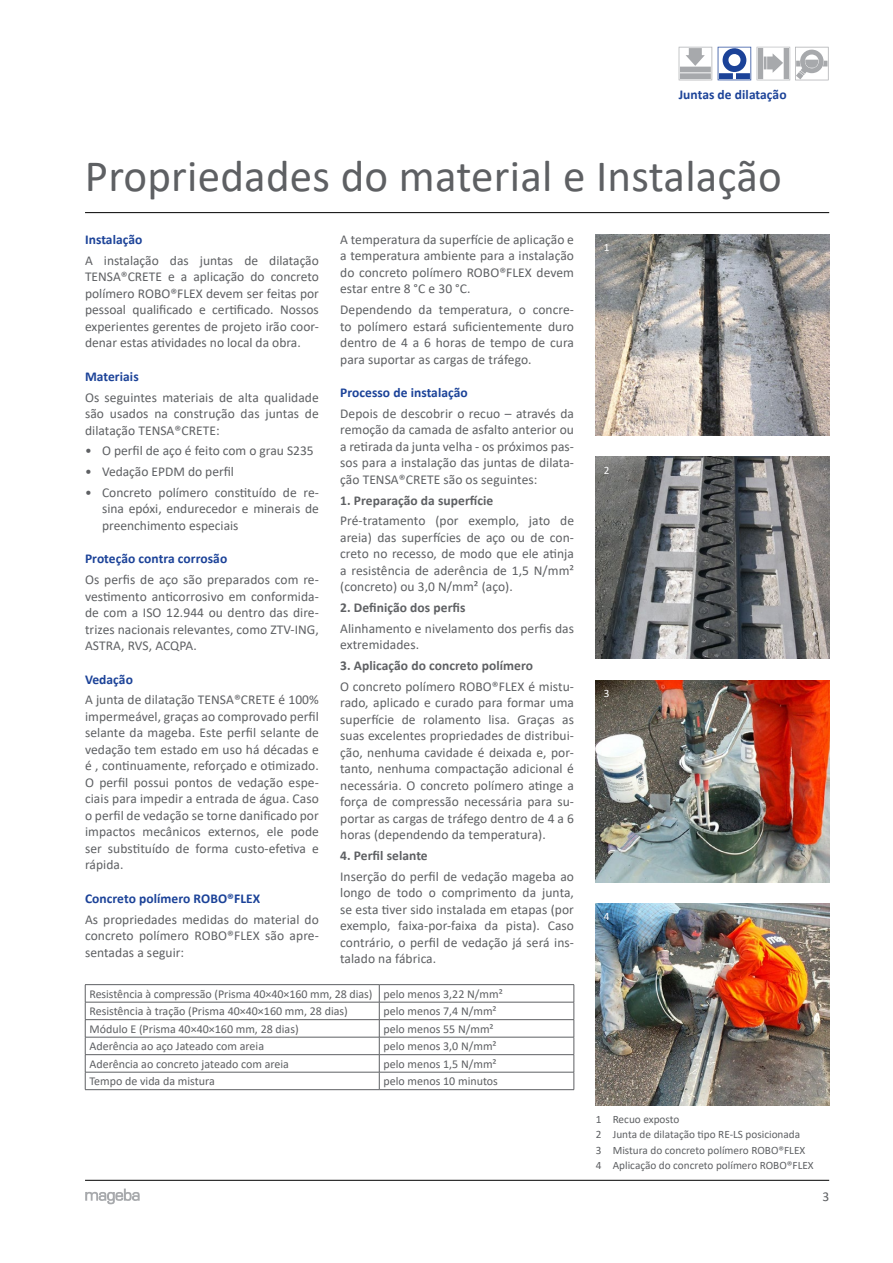
<style>
.page{position:relative;width:893px;height:1263px;background:#fff}
.page>*{position:absolute;margin:0;border:0;box-sizing:border-box;transform-origin:0 0}
.t1{font:45px "Calibri";letter-spacing:.005em;color:#5e6063}
.t2{font:13.5px/16.5px "Calibri";letter-spacing:.005em;color:#5e6063;text-align:justify}
.t3{font:700 13.5px "Calibri";letter-spacing:.005em;color:#1b4298}
.t4{font:700 13.5px "Calibri";letter-spacing:.005em;color:#5e6063}
.t5{font:12px/17.5px "Calibri";color:#5e6063}
.t6{font:11.25px/15.6px "Calibri";color:#5e6063}
.t7{font:11.25px "Calibri";color:#fff}
</style>
<div class="page">
<hr style="left:85px;top:1180px;width:744px;height:1px;background:#000">
<hr style="left:85px;top:212px;width:744px;height:1px;background:#000">
<svg style="left:85px;top:1188px;width:55px;height:16px"></svg>
<svg style="left:718px;top:47px;width:33px;height:33px"></svg>
<svg style="left:679px;top:47px;width:33px;height:34px"></svg>
<svg style="left:757px;top:47px;width:72px;height:33px"></svg>
<img style="left:595px;top:234px;width:234px;height:201px">
<img style="left:596px;top:457px;width:234px;height:202px">
<img style="left:595px;top:680px;width:234px;height:202px">
<img style="left:595px;top:903px;width:234px;height:202px">
<hr style="left:85px;top:984px;width:294px;height:1px;background:#5e6063">
<hr style="left:379px;top:984px;width:195px;height:1px;background:#5e6063">
<hr style="left:85px;top:1002px;width:294px;height:1px;background:#5e6063">
<hr style="left:379px;top:1002px;width:195px;height:1px;background:#5e6063">
<hr style="left:85px;top:1019px;width:294px;height:1px;background:#5e6063">
<hr style="left:379px;top:1019px;width:195px;height:1px;background:#5e6063">
<hr style="left:85px;top:1037px;width:294px;height:1px;background:#5e6063">
<hr style="left:379px;top:1037px;width:195px;height:1px;background:#5e6063">
<hr style="left:85px;top:1054px;width:294px;height:1px;background:#5e6063">
<hr style="left:379px;top:1054px;width:195px;height:1px;background:#5e6063">
<hr style="left:85px;top:1072px;width:294px;height:1px;background:#5e6063">
<svg style="left:85px;top:985px;width:1px;height:104px"></svg>
<hr style="left:379px;top:1072px;width:195px;height:1px;background:#5e6063">
<svg style="left:379px;top:985px;width:1px;height:104px"></svg>
<svg style="left:574px;top:985px;width:1px;height:104px"></svg>
<hr style="left:85px;top:1089px;width:294px;height:1px;background:#5e6063">
<hr style="left:379px;top:1089px;width:195px;height:1px;background:#5e6063">
<p class="t3" style="left:679px;top:85px;width:109px">Juntas de dilatação</p>
<h1 class="t1" style="left:85px;top:145px;width:699px">Propriedades do material e Instalação</h1>
<p class="t3" style="left:85px;top:230px;width:59px">Instalação</p>
<p class="t2" style="left:85px;top:252px;width:235px">A instalação das juntas de dilatação TENSA®CRETE e a aplicação do concreto polímero ROBO®FLEX devem ser feitas por pessoal qualificado e certificado. Nossos experientes gerentes de projeto irão coor&shy;denar estas atividades no local da obra.</p>
<p class="t3" style="left:85px;top:367px;width:55px">Materiais</p>
<p class="t2" style="left:85px;top:388px;width:235px">Os seguintes materiais de alta qualidade são usados na construção das juntas de dilatação TENSA®CRETE:</p>
<p class="t2" style="left:85px;top:442px;width:230px">• O perfil de aço é feito com o grau S235</p>
<p class="t2" style="left:85px;top:463px;width:150px">• Vedação EPDM do perfil</p>
<p class="t2" style="left:102px;top:484px;width:218px;text-indent:-17px">• Concreto polímero constituído de re&shy;sina epóxi, endurecedor e minerais de preenchimento especiais</p>
<p class="t3" style="left:85px;top:549px;width:144px">Proteção contra corrosão</p>
<p class="t2" style="left:85px;top:571px;width:235px">Os perfis de aço são preparados com re&shy;vestimento anticorrosivo em conformida&shy;de com a ISO 12.944 ou dentro das dire&shy;trizes nacionais relevantes, como ZTV-ING, ASTRA, RVS, ACQPA.</p>
<p class="t3" style="left:85px;top:669px;width:49px">Vedação</p>
<p class="t2" style="left:85px;top:691px;width:235px">A junta de dilatação TENSA®CRETE é 100% impermeável, graças ao comprovado perfil selante da mageba. Este perfil selante de vedação tem estado em uso há décadas e é , continuamente, reforçado e otimizado.<br>O perfil possui pontos de vedação espe&shy;ciais para impedir a entrada de água. Caso o perfil de vedação se torne danificado por impactos mecânicos externos, ele pode ser substituído de forma custo-efetiva e rápida.</p>
<p class="t3" style="left:85px;top:889px;width:177px">Concreto polímero ROBO®FLEX</p>
<p class="t2" style="left:85px;top:910px;width:235px">As propriedades medidas do material do concreto polímero ROBO®FLEX são apre&shy;sentadas a seguir:</p>
<p class="t2" style="left:340px;top:231px;width:235px">A temperatura da superfície de aplicação e a temperatura ambiente para a instalação do concreto polímero ROBO®FLEX devem estar entre 8 °C e 30 °C.</p>
<p class="t2" style="left:340px;top:301px;width:235px">Dependendo da temperatura, o concre&shy;to polímero estará suficientemente duro dentro de 4 a 6 horas de tempo de cura para suportar as cargas de tráfego.</p>
<p class="t3" style="left:340px;top:383px;width:129px">Processo de instalação</p>
<p class="t2" style="left:340px;top:405px;width:235px">Depois de descobrir o recuo – através da remoção da camada de asfalto anterior ou a retirada da junta velha - os próximos pas&shy;sos para a instalação das juntas de dilata&shy;ção TENSA®CRETE são os seguintes:</p>
<p class="t4" style="left:340px;top:491px;width:155px">1. Preparação da superfície</p>
<p class="t2" style="left:340px;top:512px;width:235px">Pré-tratamento (por exemplo, jato de areia) das superfícies de aço ou de con&shy;creto no recesso, de modo que ele atinja a resistência de aderência de 1,5 N/mm² (concreto) ou 3,0 N/mm² (aço).</p>
<p class="t4" style="left:340px;top:598px;width:127px">2. Definição dos perfis</p>
<p class="t2" style="left:340px;top:620px;width:235px">Alinhamento e nivelamento dos perfis das extremidades.</p>
<p class="t4" style="left:340px;top:656px;width:194px">3. Aplicação do concreto polímero</p>
<p class="t2" style="left:340px;top:678px;width:235px">O concreto polímero ROBO®FLEX é mistu&shy;rado, aplicado e curado para formar uma superfície de rolamento lisa. Graças as suas excelentes propriedades de distribui&shy;ção, nenhuma cavidade é deixada e, por&shy;tanto, nenhuma compactação adicional é necessária. O concreto polímero atinge a força de compressão necessária para su&shy;portar as cargas de tráfego dentro de 4 a 6 horas (dependendo da temperatura).</p>
<p class="t4" style="left:340px;top:846px;width:89px">4. Perfil selante</p>
<p class="t2" style="left:340px;top:868px;width:235px">Inserção do perfil de vedação mageba ao longo de todo o comprimento da junta, se esta tiver sido instalada em etapas (por exemplo, faixa-por-faixa da pista). Caso contrário, o perfil de vedação já será ins&shy;talado na fábrica.</p>
<p class="t5" style="left:89px;top:985px;width:415px">Resistência à compressão (Prisma 40×40×160 mm, 28 dias) pelo menos 3,22 N/mm²<br>Resistência à tração (Prisma 40×40×160 mm, 28 dias)</p>
<p class="t5" style="left:384px;top:1002px;width:115px">pelo menos 7,4 N/mm²</p>
<p class="t5" style="left:89px;top:1020px;width:211px">Módulo E (Prisma 40×40×160 mm, 28 dias)</p>
<p class="t5" style="left:384px;top:1020px;width:112px">pelo menos 55 N/mm²</p>
<p class="t5" style="left:89px;top:1037px;width:176px">Aderência ao aço Jateado com areia</p>
<p class="t5" style="left:384px;top:1037px;width:115px">pelo menos 3,0 N/mm²</p>
<p class="t5" style="left:89px;top:1055px;width:201px">Aderência ao concreto jateado com areia</p>
<p class="t5" style="left:384px;top:1055px;width:115px">pelo menos 1,5 N/mm²</p>
<p class="t5" style="left:89px;top:1072px;width:127px">Tempo de vida da mistura</p>
<p class="t5" style="left:384px;top:1072px;width:116px">pelo menos 10 minutos</p>
<p class="t7" style="left:604px;top:239px;width:7px">1</p>
<p class="t7" style="left:604px;top:462px;width:7px">2</p>
<p class="t7" style="left:604px;top:685px;width:7px">3</p>
<p class="t7" style="left:604px;top:909px;width:7px">4</p>
<p class="t6" style="left:596px;top:1111px;width:220px">1 Recuo exposto<br>2 Junta de dilatação tipo RE-LS posicionada<br>3 Mistura do concreto polímero ROBO®FLEX 4 Aplicação do concreto polímero ROBO®FLEX</p>
<p class="t2" style="left:822px;top:1188px;width:8px">3</p>
</div>
